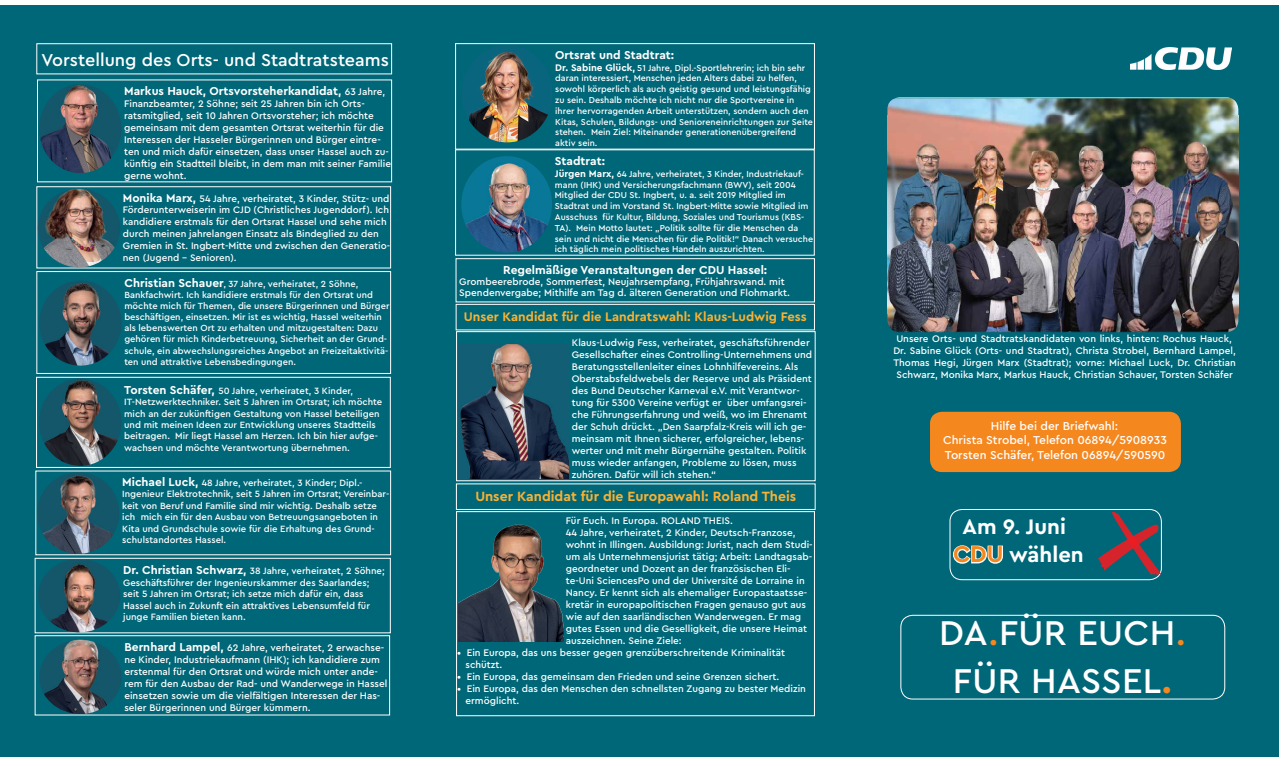
<style>
.page{position:relative;width:1282px;height:763px;background:#fff}
.page>*{position:absolute;margin:0;border:0;box-sizing:border-box;transform-origin:0 0}
.t1{font:500 36px "Cera Pro";letter-spacing:.01em;color:#fff}
.t2{font:700 22px "Cera Pro";color:#fff}
.t3{font:500 18px "Cera Pro";color:#fff}
.t4{font:700 14px "Cera Pro";color:#fbb131}
.t5{font:700 13px "Cera Pro";color:#fbb131}
.t6{font:700 12px "Cera Pro";color:#fff}
.t7{font:500 12px "Cera Pro";color:#fff}
.t8{font:500 10px/12px "Cera Pro";color:#fff}
.t9{font:500 9.9px/11.9px "Cera Pro";color:#fff}
.t10{font:500 9.6px/11.5px "Cera Pro";color:#fff}
.t11{font:500 9.5px/11.4px "Cera Pro";color:#fff}
.t12{font:500 9.3px/11.2px "Cera Pro";color:#fff}
.t13{font:500 9px/10.8px "Cera Pro";color:#fff}
.s1{font-weight:500;font-size:10px}
.s2{font-weight:700;font-size:11.9px}
.s3{font-weight:700;font-size:12px}
.s4{font-weight:700;font-size:8px}
.s5{font-weight:700;font-size:10px}
.s6{font-size:24px;color:#f5871f}
.s7{color:#f5871f}
.s8{font-weight:700;color:#f5871f}
</style>
<div class="page">
<div style="left:0;top:5px;width:425px;height:751px;background:#006778"></div>
<div style="left:424px;top:5px;width:428px;height:751px;background:#006778"></div>
<div style="left:849px;top:5px;width:429px;height:751px;background:#006778"></div>
<div style="left:900px;top:614px;width:325px;height:85px;border:1px solid #fff;border-radius:12px"></div>
<div style="left:886px;top:330px;width:351px;height:60px;border:1px solid #006778;border-radius:12px"></div>
<img style="left:1130px;top:48px;width:100px;height:22px">
<div style="left:929px;top:412px;width:251px;height:60px;background:#f5871f;border-radius:12px"></div>
<img style="left:887px;top:97px;width:351px;height:234px">
<img style="left:894px;top:331px;width:336px;height:1px">
<svg style="left:952px;top:545px;width:51px;height:19px"></svg>
<div style="left:949px;top:509px;width:212px;height:71px;border:1px solid #fff;border-radius:12px"></div>
<svg style="left:1097px;top:511px;width:65px;height:67px"></svg>
<div style="left:455px;top:43px;width:359px;height:107px;border:1px solid #fff"></div>
<div style="left:455px;top:149px;width:359px;height:107px;border:1px solid #fff"></div>
<div style="left:455px;top:304px;width:359px;height:26px;border:1px solid #fff"></div>
<div style="left:455px;top:258px;width:359px;height:44px;border:1px solid #fff"></div>
<img style="left:468px;top:51px;width:84px;height:91px">
<img style="left:461px;top:156px;width:91px;height:96px">
<div style="left:456px;top:511px;width:358px;height:205px;border:1px solid #fff"></div>
<div style="left:456px;top:483px;width:359px;height:27px;border:1px solid #fff"></div>
<img style="left:458px;top:344px;width:111px;height:135px">
<div style="left:456px;top:331px;width:359px;height:150px;border:1px solid #fff"></div>
<img style="left:458px;top:524px;width:105px;height:117px">
<div style="left:36px;top:43px;width:356px;height:31px;border:1px solid #fff"></div>
<div style="left:36px;top:186px;width:355px;height:82px;border:1px solid #fff"></div>
<div style="left:36px;top:271px;width:355px;height:103px;border:1px solid #fff"></div>
<div style="left:36px;top:377px;width:355px;height:91px;border:1px solid #fff"></div>
<div style="left:35px;top:557px;width:356px;height:76px;border:1px solid #fff"></div>
<div style="left:35px;top:635px;width:355px;height:80px;border:1px solid #fff"></div>
<img style="left:38px;top:188px;width:82px;height:79px">
<img style="left:39px;top:281px;width:82px;height:84px">
<img style="left:39px;top:378px;width:82px;height:88px">
<img style="left:37px;top:472px;width:82px;height:81px">
<img style="left:38px;top:560px;width:82px;height:72px">
<img style="left:39px;top:639px;width:82px;height:75px">
<img style="left:39px;top:84px;width:82px;height:89px">
<p class="t3" style="left:41px;top:48px;width:349px">Vorstellung des Orts- und Stadtratsteams</p>
<p class="t6" style="left:124px;top:83px;width:262px">Markus Hauck, Ortsvorsteherkandidat, <span class="s1">63 Jahre,</span></p>
<p class="t8" style="left:124px;top:97px;width:268px">Finanzbeamter, 2 Söhne; seit 25 Jahren bin ich Orts&shy;ratsmitglied, seit 10 Jahren Ortsvorsteher; ich möchte gemeinsam mit dem gesamten Ortsrat weiterhin für die Interessen der Hasseler Bürgerinnen und Bürger eintre&shy;ten und mich dafür einsetzen, dass unser Hassel auch zu&shy;künftig ein Stadtteil bleibt, in dem man mit seiner Familie gerne wohnt.</p>
<p class="t9" style="left:123px;top:192px;width:269px"><span class="s2">Monika Marx,</span> 54 Jahre, verheiratet, 3 Kinder, Stütz- und Förderunterweiserin im CJD (Christliches Jugenddorf). Ich kandidiere erstmals für den Ortsrat Hassel und sehe mich durch meinen jahrelangen Einsatz als Bindeglied zu den Gremien in St. Ingbert-Mitte und zwischen den Generatio&shy;nen (Jugend - Senioren).</p>
<p class="t12" style="left:124px;top:277px;width:266px"><span class="s3">Christian Schauer</span><span class="s4">,</span> 37 Jahre, verheiratet, 2 Söhne, Bankfachwirt. Ich kandidiere erstmals für den Ortsrat und möchte mich für Themen, die unsere Bürgerinnen und Bürger beschäftigen, einsetzen. Mir ist es wichtig, Hassel weiterhin als lebenswerten Ort zu erhalten und mitzugestalten: Dazu gehören für mich Kinderbetreuung, Sicherheit an der Grund&shy;schule, ein abwechslungsreiches Angebot an Freizeitaktivitä&shy;ten und attraktive Lebensbedingungen.</p>
<p class="t11" style="left:124px;top:384px;width:259px"><span class="s3">Torsten Schäfer,</span> 50 Jahre, verheiratet, 3 Kinder, IT-Netzwerktechniker. Seit 5 Jahren im Ortsrat; ich möchte mich an der zukünftigen Gestaltung von Hassel beteiligen und mit meinen Ideen zur Entwicklung unseres Stadtteils beitragen. Mir liegt Hassel am Herzen. Ich bin hier aufge&shy;wachsen und möchte Verantwortung übernehmen.</p>
<p class="t11" style="left:122px;top:476px;width:242px"><span class="s3">Michael Luck,</span> 48 Jahre, verheiratet, 3 Kinder; Dipl.-</p>
<p class="t11" style="left:122px;top:488px;width:268px">Ingenieur Elektrotechnik, seit 5 Jahren im Ortsrat; Vereinbar&shy;keit von Beruf und Familie sind mir wichtig. Deshalb setze ich mich ein für den Ausbau von Betreuungsangeboten in Kita und Grundschule sowie für die Erhaltung des Grund&shy;schulstandortes Hassel.</p>
<p class="t10" style="left:123px;top:564px;width:263px"><span class="s3">Dr. Christian Schwarz,</span> 38 Jahre, verheiratet, 2 Söhne;<br>Geschäftsführer der Ingenieurskammer des Saarlandes;</p>
<p class="t10" style="left:123px;top:587px;width:242px">seit 5 Jahren im Ortsrat; ich setze mich dafür ein, dass</p>
<p class="t10" style="left:123px;top:599px;width:248px">Hassel auch in Zukunft ein attraktives Lebensumfeld für junge Familien bieten kann.</p>
<p class="t8" style="left:124px;top:641px;width:264px"><span class="s3">Bernhard Lampel,</span> 62 Jahre, verheiratet, 2 erwachse&shy;ne Kinder, Industriekaufmann (IHK); ich kandidiere zum erstenmal für den Ortsrat und würde mich unter ande&shy;rem für den Ausbau der Rad- und Wanderwege in Hassel einsetzen sowie um die vielfältigen Interessen der Has&shy;seler Bürgerinnen und Bürger kümmern.</p>
<p class="t6" style="left:555px;top:47px;width:120px">Ortsrat und Stadtrat:</p>
<p class="t13" style="left:555px;top:62px;width:259px"><span class="s5">Dr. Sabine Glück,</span> 51 Jahre, Dipl.-Sportlehrerin; ich bin sehr daran interessiert, Menschen jeden Alters dabei zu helfen, sowohl körperlich als auch geistig gesund und leistungsfähig zu sein. Deshalb möchte ich nicht nur die Sportvereine in ihrer hervorragenden Arbeit unterstützen, sondern auch den Kitas, Schulen, Bildungs- und Senioreneinrichtungen zur Seite stehen. Mein Ziel: Miteinander generationenübergreifend aktiv sein.</p>
<p class="t6" style="left:555px;top:153px;width:52px">Stadtrat:</p>
<p class="t13" style="left:555px;top:168px;width:260px"><span class="s5">Jürgen Marx,</span> 64 Jahre, verheiratet, 3 Kinder, Industriekauf&shy;mann (IHK) und Versicherungsfachmann (BWV), seit 2004<br>Mitglied der CDU St. Ingbert, u. a. seit 2019 Mitglied im Stadtrat und im Vorstand St. Ingbert-Mitte sowie Mitglied im Ausschuss für Kultur, Bildung, Soziales und Tourismus (KBS-TA). Mein Motto lautet: „Politik sollte für die Menschen da sein und nicht die Menschen für die Politik!“ Danach versuche ich täglich mein politisches Handeln auszurichten.</p>
<p class="t6" style="left:503px;top:261px;width:265px">Regelmäßige Veranstaltungen der CDU Hassel:</p>
<p class="t8" style="left:459px;top:275px;width:327px">Grombeerebrode, Sommerfest, Neujahrsempfang, Frühjahrswand. mit</p>
<p class="t8" style="left:459px;top:286px;width:332px">Spendenvergabe; Mithilfe am Tag d. älteren Generation und Flohmarkt.</p>
<p class="t5" style="left:464px;top:307px;width:344px">Unser Kandidat für die Landratswahl: Klaus-Ludwig Fess</p>
<p class="t8" style="left:571px;top:336px;width:242px">Klaus-Ludwig Fess, verheiratet, geschäftsführender Gesellschafter eines Controlling-Unternehmens und Beratungsstellenleiter eines Lohnhilfevereins. Als Oberstabsfeldwebels der Reserve und als Präsident des Bund Deutscher Karneval e.V. mit Verantwor&shy;tung für 5300 Vereine verfügt er über umfangsrei&shy;che Führungserfahrung und weiß, wo im Ehrenamt der Schuh drückt. „Den Saarpfalz-Kreis will ich ge&shy;meinsam mit Ihnen sicherer, erfolgreicher, lebens&shy;werter und mit mehr Bürgernähe gestalten. Politik muss wieder anfangen, Probleme zu lösen, muss zuhören. Dafür will ich stehen.“</p>
<p class="t4" style="left:475px;top:487px;width:322px">Unser Kandidat für die Europawahl: Roland Theis</p>
<p class="t8" style="left:566px;top:514px;width:168px">Für Euch. In Europa. ROLAND THEIS.</p>
<p class="t8" style="left:566px;top:526px;width:248px">44 Jahre, verheiratet, 2 Kinder, Deutsch-Franzose, wohnt in Illingen. Ausbildung: Jurist, nach dem Studi&shy;um als Unternehmensjurist tätig; Arbeit: Landtagsab&shy;geordneter und Dozent an der französischen Eli&shy;te-Uni SciencesPo und der Université de Lorraine in Nancy. Er kennt sich als ehemaliger Europastaatsse&shy;kretär in europapolitischen Fragen genauso gut aus wie auf den saarländischen Wanderwegen. Er mag gutes Essen und die Geselligkeit, die unsere Heimat</p>
<p class="t8" style="left:566px;top:634px;width:117px">auszeichnen. Seine Ziele:</p>
<p class="t8" style="left:457px;top:646px;width:329px">• Ein Europa, das uns besser gegen grenzüberschreitende Kriminalität</p>
<p class="t8" style="left:465px;top:658px;width:38px">schützt.</p>
<p class="t8" style="left:457px;top:670px;width:324px">• Ein Europa, das gemeinsam den Frieden und seine Grenzen sichert.</p>
<p class="t8" style="left:457px;top:682px;width:350px">• Ein Europa, das den Menschen den schnellsten Zugang zu bester Medizin</p>
<p class="t8" style="left:465px;top:694px;width:55px">ermöglicht.</p>
<p class="t8" style="left:893px;top:332px;width:344px;text-align:center">Unsere Orts- und Stadtratskandidaten von links, hinten: Rochus Hauck, Dr. Sabine Glück (Orts- und Stadtrat), Christa Strobel, Bernhard Lampel, Thomas Hegi, Jürgen Marx (Stadtrat); vorne: Michael Luck, Dr. Christian Schwarz, Monika Marx, Markus Hauck, Christian Schauer, Torsten Schäfer</p>
<p class="t7" style="left:990px;top:418px;width:129px">Hilfe bei der Briefwahl:</p>
<p class="t7" style="left:943px;top:432px;width:225px">Christa Strobel, Telefon 06894/5908933</p>
<p class="t7" style="left:944px;top:446px;width:222px">Torsten Schäfer, Telefon 06894/590590</p>
<p class="t2" style="left:962px;top:511px;width:105px">Am 9. Juni</p>
<p class="t2" style="left:952px;top:540px;width:132px"><span class="s6">CDU</span> wählen</p>
<p class="t1" style="left:938px;top:608px;width:248px">DA<span class="s7">.</span>FÜR EUCH<span class="s7">.</span></p>
<p class="t1" style="left:952px;top:656px;width:220px">FÜR HASSEL<span class="s8">.</span></p>
</div>
